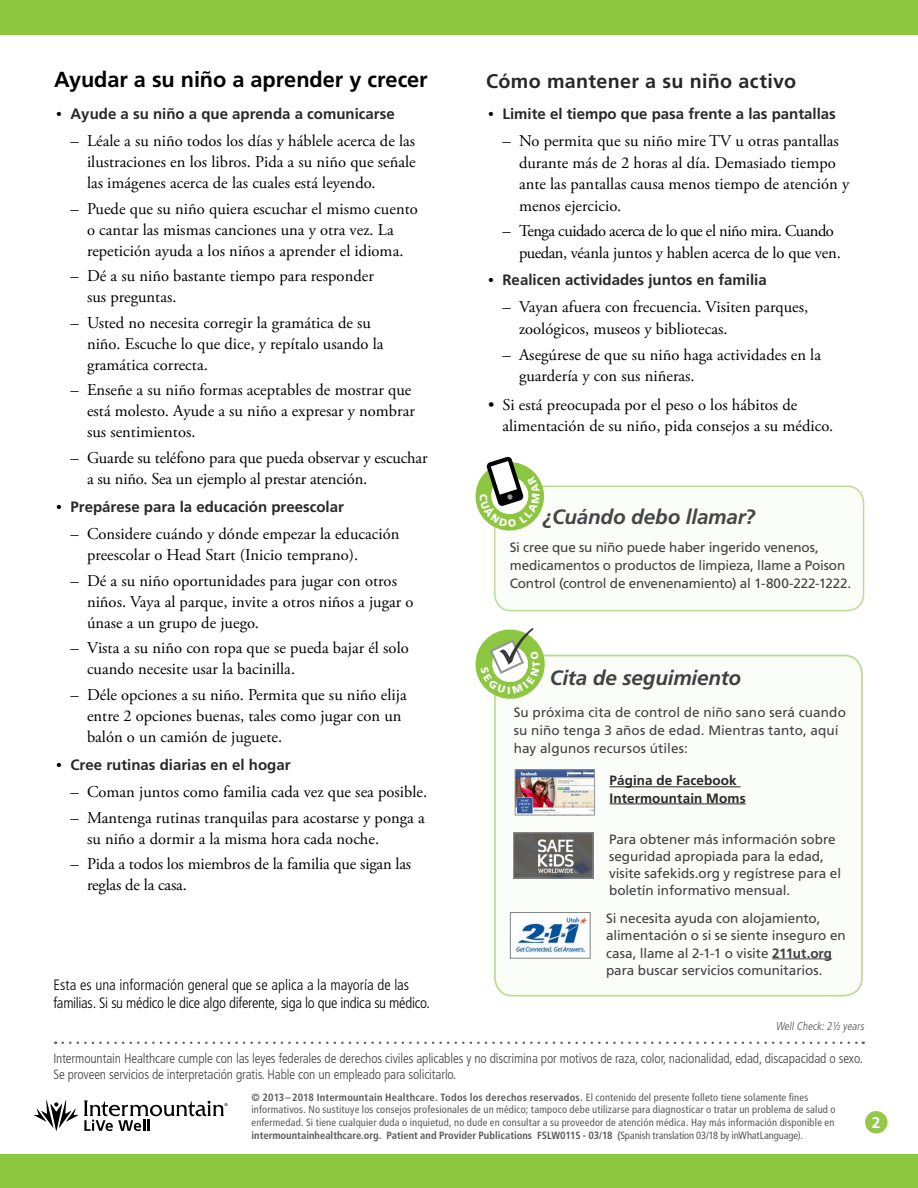
<style>
.page{position:relative;width:918px;height:1188px;background:#fff}
.page>*{position:absolute;margin:0;border:0;box-sizing:border-box;transform-origin:0 0}
.Level_1{font:700 21.75px "Frutiger LT Std";letter-spacing:-.005em;color:#000}
.Opening_paragraph{font:italic 700 20.7px "Frutiger LT Std";letter-spacing:-.01em;color:#464547}
.Opening_paragraph-2{font:italic 700 20.7px "Frutiger LT Std";letter-spacing:-.01em;color:#414042}
.Level_2{font:700 19.65px "Frutiger LT Std";letter-spacing:.015em;color:#292829}
.t1{font:16.5px/21px "Adobe Garamond Pro";color:#000}
.t2{font:16.5px/21.5px "Adobe Garamond Pro";letter-spacing:-.03em;color:#000}
.t3{font:700 15.45px "Frutiger LT Std";color:#fff}
.t4{font:700 15px "Frutiger LT Std";color:#292829}
.Main{font:300 condensed 15px/18px "Frutiger LT Std";letter-spacing:-.015em;color:#000}
.sentence_case_-_left{font:13.5px/17.1px "Frutiger LT Std";letter-spacing:-.005em;color:#414042}
.Main_table{font:13.5px/18px "Frutiger LT Std";letter-spacing:-.005em;color:#414042}
.t5{font:300 condensed 13.5px/15.5px "Frutiger LT Std";letter-spacing:-.01em;color:#414042}
.sentence_case_-_left-2{font:700 13.5px/17.1px "Frutiger LT Std";letter-spacing:.01em;color:#292829}
.List_intro_-_extra_s{font:italic 300 condensed 11.25px "Frutiger LT Std";color:#4d4d4f}
.Footer__h6{font:condensed 10.5px/12.8px "Frutiger LT Std";letter-spacing:.015em;color:#58595b}
.Main_table-2{font:900 10.5px "Frutiger LT Std";color:#fff}
.s1{font-family:"Adobe Garamond Pro";font-weight:400;color:#000}
.s2{font-weight:700}
</style>
<div class="page">
<div style="left:0;top:0;width:918px;height:35px;background:#8dc640"></div>
<div style="left:0;top:1154px;width:918px;height:34px;background:#8dc640"></div>
<div style="left:865px;top:1111px;width:23px;height:22px;background:#93c848;border-radius:50%"></div>
<svg style="left:34px;top:1100px;width:44px;height:31px"></svg>
<svg style="left:84px;top:1100px;width:144px;height:31px"></svg>
<svg style="left:63px;top:1042px;width:801px;height:2px"></svg>
<div style="left:495px;top:486px;width:369px;height:125px;background:#fbfdf8;border-radius:16px"></div>
<div style="left:494px;top:486px;width:370px;height:125px;border:2px solid #bedc93;border-radius:16px"></div>
<div style="left:495px;top:656px;width:367px;height:340px;background:#fbfdf8;border-radius:18px"></div>
<div style="left:494px;top:655px;width:369px;height:342px;border:2px solid #bedc93;border-radius:18px"></div>
<img style="left:514px;top:769px;width:81px;height:47px">
<img style="left:515px;top:917px;width:73px;height:36px">
<div style="left:510px;top:912px;width:80px;height:46px;border:1px solid #808285"></div>
<svg style="left:513px;top:832px;width:81px;height:47px"></svg>
<hr style="left:610px;top:786px;width:131px;height:1px;background:#292829">
<hr style="left:610px;top:804px;width:136px;height:1px;background:#292829">
<hr style="left:772px;top:959px;width:60px;height:1px;background:#414042">
<svg style="left:475px;top:456px;width:74px;height:79px"></svg>
<svg style="left:475px;top:628px;width:73px;height:74px"></svg>
<p class="Level_1" style="left:54px;top:66px;width:375px">Ayudar a su niño a aprender y crecer</p>
<p class="t4" style="left:56px;top:105px;width:340px"><span class="s1">•</span> Ayude a su niño a que aprenda a comunicarse</p>
<p class="t1" style="left:87px;top:131px;width:330px;text-align:justify;text-indent:-16px">– Léale a su niño todos los días y háblele acerca de las ilustraciones en los libros. Pida a su niño que señale las imágenes acerca de las cuales está leyendo.</p>
<p class="t1" style="left:70px;top:198px;width:349px;text-align:center">– Puede que su niño quiera escuchar el mismo cuento o cantar las mismas canciones una y otra vez. La repetición ayuda a los niños a aprender el idioma.</p>
<p class="t1" style="left:87px;top:266px;width:288px;text-indent:-16px">– Dé a su niño bastante tiempo para responder sus preguntas.</p>
<p class="t1" style="left:87px;top:312px;width:298px;text-indent:-16px">– Usted no necesita corregir la gramática de su niño. Escuche lo que dice, y repítalo usando la gramática correcta.</p>
<p class="t1" style="left:87px;top:380px;width:329px;text-indent:-16px">– Enseñe a su niño formas aceptables de mostrar que está molesto. Ayude a su niño a expresar y nombrar sus sentimientos.</p>
<p class="t1" style="left:87px;top:447px;width:342px;text-indent:-16px">– Guarde su teléfono para que pueda observar y escuchar a su niño. Sea un ejemplo al prestar atención.</p>
<p class="t4" style="left:56px;top:498px;width:289px"><span class="s1">•</span> Prepárese para la educación preescolar</p>
<p class="t1" style="left:87px;top:524px;width:314px;text-indent:-16px">– Considere cuándo y dónde empezar la educación preescolar o Head Start (Inicio temprano).</p>
<p class="t1" style="left:87px;top:570px;width:328px;text-indent:-16px">– Dé a su niño oportunidades para jugar con otros niños. Vaya al parque, invite a otros niños a jugar o únase a un grupo de juego.</p>
<p class="t1" style="left:87px;top:638px;width:323px;text-indent:-16px">– Vista a su niño con ropa que se pueda bajar él solo cuando necesite usar la bacinilla.</p>
<p class="t1" style="left:87px;top:684px;width:321px;text-indent:-16px">– Déle opciones a su niño. Permita que su niño elija entre 2 opciones buenas, tales como jugar con un balón o un camión de juguete.</p>
<p class="t4" style="left:56px;top:756px;width:236px"><span class="s1">•</span> Cree rutinas diarias en el hogar</p>
<p class="t1" style="left:70px;top:782px;width:358px">– Coman juntos como familia cada vez que sea posible.</p>
<p class="t1" style="left:87px;top:807px;width:339px;text-indent:-16px">– Mantenga rutinas tranquilas para acostarse y ponga a su niño a dormir a la misma hora cada noche.</p>
<p class="t1" style="left:87px;top:854px;width:326px;text-indent:-16px">– Pida a todos los miembros de la familia que sigan las reglas de la casa.</p>
<p class="Main" style="left:53px;top:976px;width:378px">Esta es una información general que se aplica a la mayoría de las familias. Si su médico le dice algo diferente, siga lo que indica su médico.</p>
<p class="Level_2" style="left:486px;top:70px;width:312px">Cómo mantener a su niño activo</p>
<p class="t4" style="left:488px;top:105px;width:349px"><span class="s1">•</span> Limite el tiempo que pasa frente a las pantallas</p>
<p class="t1" style="left:519px;top:131px;width:332px;line-height:21.5px;text-indent:-16px">– No permita que su niño mire TV u otras pantallas durante más de 2 horas al día. Demasiado tiempo ante las pantallas causa menos tiempo de atención y menos ejercicio.</p>
<p class="t2" style="left:519px;top:221px;width:323px;text-indent:-16px">– Tenga cuidado acerca de lo que el niño mira. Cuando puedan, véanla juntos y hablen acerca de lo que ven.</p>
<p class="t4" style="left:488px;top:271px;width:280px"><span class="s1">•</span> Realicen actividades juntos en familia</p>
<p class="t1" style="left:519px;top:297px;width:291px;line-height:21.5px;text-indent:-16px">– Vayan afuera con frecuencia. Visiten parques, zoológicos, museos y bibliotecas.</p>
<p class="t1" style="left:519px;top:344px;width:304px;line-height:21.5px;text-indent:-16px">– Asegúrese de que su niño haga actividades en la guardería y con sus niñeras.</p>
<p class="t1" style="left:502px;top:395px;width:332px;text-indent:-14px">• Si está preocupada por el peso o los hábitos de alimentación de su niño, pida consejos a su médico.</p>
<p class="Opening_paragraph" style="left:543px;top:505px;width:214px">¿Cuándo debo llamar?</p>
<p class="Main_table" style="left:510px;top:539px;width:343px">Si cree que su niño puede haber ingerido venenos, medicamentos o productos de limpieza, llame a Poison<br>Control (control de envenenamiento) al 1-800-222-1222.</p>
<p class="Opening_paragraph-2" style="left:550px;top:666px;width:193px">Cita de seguimiento</p>
<p class="Main_table" style="left:514px;top:703px;width:334px">Su próxima cita de control de niño sano será cuando su niño tenga 3 años de edad. Mientras tanto, aquí hay algunos recursos útiles:</p>
<p class="Main_table-2" style="left:507px;top:684px;width:5px">I</p>
<p class="sentence_case_-_left-2" style="left:610px;top:772px;width:138px">Página de Facebook<br>Intermountain Moms</p>
<p class="sentence_case_-_left" style="left:609px;top:831px;width:234px">Para obtener más información sobre seguridad apropiada para la edad, visite safekids.org y regístrese para el boletín informativo mensual.</p>
<p class="sentence_case_-_left" style="left:606px;top:910px;width:241px">Si necesita ayuda con alojamiento, alimentación o si se siente inseguro en casa, llame al 2-1-1 o visite <span class="s2">211ut.org </span>para buscar servicios comunitarios.</p>
<p class="List_intro_-_extra_s" style="left:776px;top:1020px;width:92px">WellCheck:2½ years</p>
<p class="t5" style="left:53px;top:1051px;width:811px">Intermountain Healthcare cumple con las leyes federales de derechos civiles aplicables y no discrimina por motivos de raza, color, nacionalidad, edad, discapacidad o sexo.<br>Se proveen servicios de interpretación gratis. Hable con un empleado para solicitarlo.</p>
<p class="Footer__h6" style="left:252px;top:1091px;width:586px"><span class="s2">© 2013–2018 Intermountain Healthcare. Todos los derechos reservados.</span> El contenido del presente folleto tiene solamente fines informativos. No sustituye los consejos profesionales de un médico; tampoco debe utilizarse para diagnosticar o tratar un problema de salud o enfermedad. Si tiene cualquier duda o inquietud, no dude en consultar a su proveedor de atención médica. Hay más información disponible en <span class="s2">intermountainhealthcare.org. Patient and Provider Publications FSLW011S - 03/18 (</span>Spanish translation 03/18 by inWhatLanguage).</p>
<p class="t3" style="left:872px;top:1113px;width:10px">2</p>
</div>
